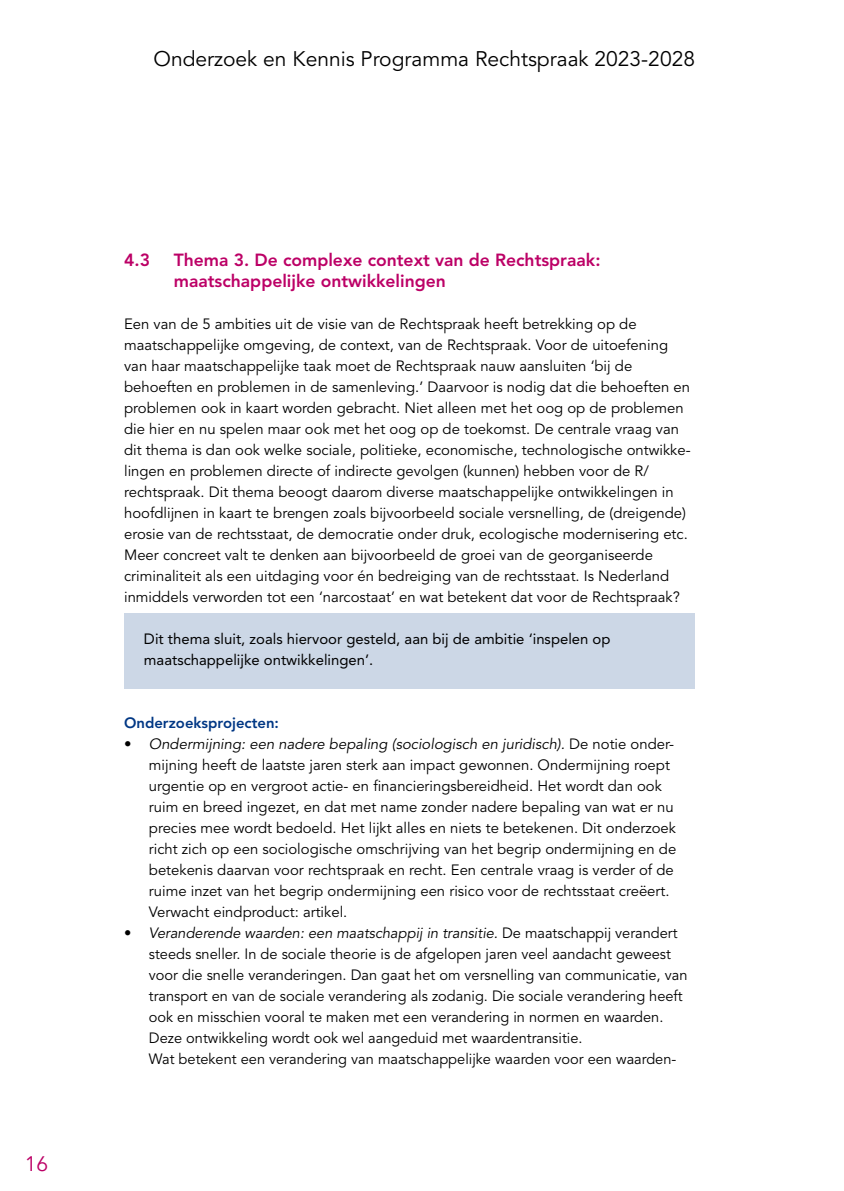
<style>
.page{position:relative;width:844px;height:1191px;background:#fff}
.page>*{position:absolute;margin:0;border:0;box-sizing:border-box;transform-origin:0 0}
.t1{font:21px "Avenir LT Std";color:#000}
.t2{font:21px "Avenir";color:#bc0066}
.H3_Paragraafkop{font:800 17.5px/21px "Avenir LT Std";color:#bc0066}
.P_Broodtekst{font:14.88px/21px "Avenir LT Std";color:#000}
.P_Kader_Broodtekst{font:14.88px/21px "Avenir LT Std";color:#000}
.H4_Paragraafkop_blauw{font:800 14.88px "Avenir LT Std";color:#003784}
.s1{font-style:italic}
</style>
<div class="page">
<div style="left:124px;top:613px;width:570px;height:76px;background:#ccd7e6"></div>
<h1 class="t2" style="left:25px;top:1151px;width:25px">16</h1>
<h1 class="t1" style="left:153px;top:46px;width:543px">Onderzoek en Kennis Programma Rechtspraak 2023-2028</h1>
<h3 class="H3_Paragraafkop" style="left:124px;top:250px;width:27px">4.3</h3>
<h3 class="H3_Paragraafkop" style="left:174px;top:250px;width:428px">Thema 3. De complexe context van de Rechtspraak: maatschappelijke ontwikkelingen</h3>
<p class="P_Broodtekst" style="left:124px;top:314px;width:568px">Een van de 5 ambities uit de visie van de Rechtspraak heeft betrekking op de maatschappelijke omgeving, de context, van de Rechtspraak. Voor de uitoefening van haar maatschappelijke taak moet de Rechtspraak nauw aansluiten ‘bij de behoeften en problemen in de samenleving.’ Daarvoor is nodig dat die behoeften en problemen ook in kaart worden gebracht. Niet alleen met het oog op de problemen die hier en nu spelen maar ook met het oog op de toekomst. De centrale vraag van dit thema is dan ook welke sociale, politieke, economische, technologische ontwikke&shy;lingen en problemen directe of indirecte gevolgen (kunnen) hebben voor de R/ rechtspraak. Dit thema beoogt daarom diverse maatschappelijke ontwikkelingen in hoofdlijnen in kaart te brengen zoals bijvoorbeeld sociale versnelling, de (dreigende) erosie van de rechtsstaat, de democratie onder druk, ecologische modernisering etc.<br>Meer concreet valt te denken aan bijvoorbeeld de groei van de georganiseerde criminaliteit als een uitdaging voor én bedreiging van de rechtsstaat. Is Nederland inmiddels verworden tot een ‘narcostaat’ en wat betekent dat voor de Rechtspraak?</p>
<p class="P_Kader_Broodtekst" style="left:144px;top:629px;width:468px">Dit thema sluit, zoals hiervoor gesteld, aan bij de ambitie ‘inspelen op maatschappelijke ontwikkelingen’.</p>
<h4 class="H4_Paragraafkop_blauw" style="left:124px;top:714px;width:156px">Onderzoeksprojecten:</h4>
<p class="P_Broodtekst" style="left:149px;top:734px;width:528px;text-indent:-25px">• <span class="s1">Ondermijning: een nadere bepaling (sociologisch en juridisch).</span> De notie onder&shy;mijning heeft de laatste jaren sterk aan impact gewonnen. Ondermijning roept urgentie op en vergroot actie- en financieringsbereidheid. Het wordt dan ook ruim en breed ingezet, en dat met name zonder nadere bepaling van wat er nu precies mee wordt bedoeld. Het lijkt alles en niets te betekenen. Dit onderzoek richt zich op een sociologische omschrijving van het begrip ondermijning en de betekenis daarvan voor rechtspraak en recht. Een centrale vraag is verder of de ruime inzet van het begrip ondermijning een risico voor de rechtsstaat creëert.<br>Verwacht eindproduct: artikel.</p>
<p class="P_Broodtekst" style="left:149px;top:923px;width:540px;text-indent:-25px">• <span class="s1">Veranderende waarden: een maatschappij in transitie.</span> De maatschappij verandert steeds sneller. In de sociale theorie is de afgelopen jaren veel aandacht geweest voor die snelle veranderingen. Dan gaat het om versnelling van communicatie, van transport en van de sociale verandering als zodanig. Die sociale verandering heeft ook en misschien vooral te maken met een verandering in normen en waarden.<br>Deze ontwikkeling wordt ook wel aangeduid met waardentransitie.<br>Wat betekent een verandering van maatschappelijke waarden voor een waarden-</p>
</div>
